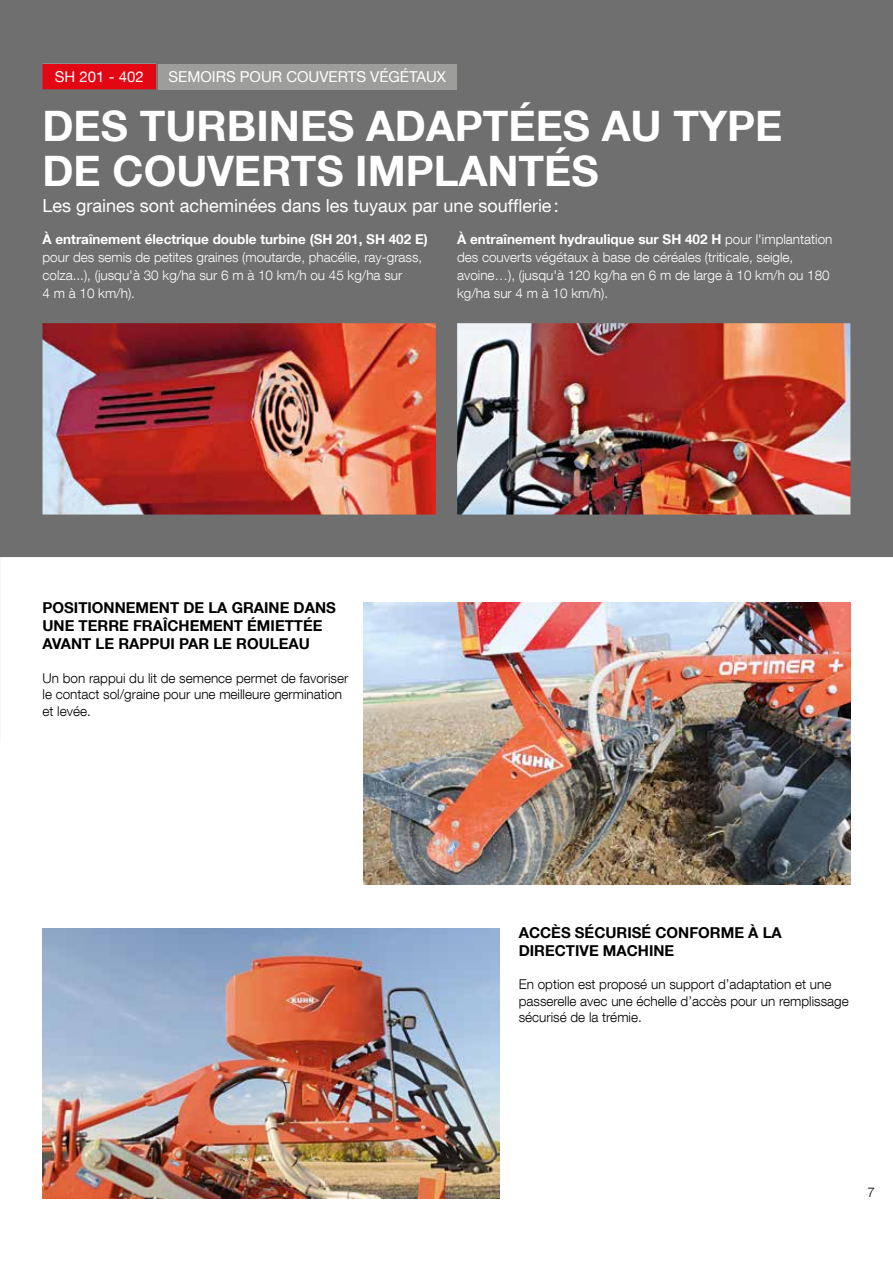
<style>
.page{position:relative;width:893px;height:1263px;background:#fff}
.page>*{position:absolute;margin:0;border:0;box-sizing:border-box;transform-origin:0 0}
.t1{font:700 42px/45px "Helvetica Neue LT Com";color:#fff}
.t2{font:18px "Helvetica Neue LT Com";color:#fff}
.t3{font:700 15px/18px "Helvetica Neue LT Com";color:#000}
.t4{font:15px "Helvetica Neue LT Com";color:#fff}
.t5{font:300 13.5px/18px "Helvetica Neue LT Com";color:#fff}
.t6{font:300 13.5px/16.5px "Helvetica Neue LT Com";color:#000}
.t7{font:700 13.5px "Helvetica Neue LT Com";color:#fff}
.s1{font-weight:700}
</style>
<div class="page">
<img style="left:364px;top:602px;width:486px;height:282px">
<img style="left:43px;top:928px;width:456px;height:271px">
<img style="left:0;top:0;width:893px;height:557px">
<div style="left:158px;top:64px;width:298px;height:25px;background:#9d9d9c"></div>
<p class="t4" style="left:55px;top:67px;width:90px">SH 201 - 402</p>
<p class="t4" style="left:169px;top:67px;width:279px">SEMOIRS POUR COUVERTS VÉGÉTAUX</p>
<h1 class="t1" style="left:43px;top:102px;width:741px">DES TURBINES ADAPTÉES AU TYPE<br>DE COUVERTS IMPLANTÉS</h1>
<h2 class="t2" style="left:43px;top:195px;width:518px">Les graines sont acheminées dans les tuyaux par une soufflerie:</h2>
<p class="t7" style="left:43px;top:231px;width:387px">À entraînement électrique double turbine (SH 201, SH 402 E)</p>
<p class="t5" style="left:43px;top:248px;width:381px">pour des semis de petites graines (moutarde, phacélie, ray-grass, colza...), (jusqu'à 30 kg/ha sur 6 m à 10 km/h ou 45 kg/ha sur<br>4 m à 10 km/h).</p>
<p class="t5" style="left:457px;top:230px;width:377px"><span class="s1">À entraînement hydraulique sur SH 402 H</span> pour l'implantation des couverts végétaux à base de céréales (triticale, seigle, avoine…), (jusqu'à 120 kg/ha en 6 m de large à 10 km/h ou 180 kg/ha sur 4 m à 10 km/h).</p>
<p class="t3" style="left:43px;top:598px;width:295px">POSITIONNEMENT DE LA GRAINE DANS<br>UNE TERRE FRAÎCHEMENT ÉMIETTÉE<br>AVANT LE RAPPUI PAR LE ROULEAU</p>
<p class="t6" style="left:43px;top:669px;width:307px">Un bon rappui du lit de semence permet de favoriser le contact sol/graine pour une meilleure germination et levée.</p>
<p class="t3" style="left:519px;top:923px;width:265px">ACCÈS SÉCURISÉ CONFORME À LA<br>DIRECTIVE MACHINE</p>
<p class="t6" style="left:519px;top:976px;width:331px">En option est proposé un support d’adaptation et une passerelle avec une échelle d’accès pour un remplissage sécurisé de la trémie.</p>
<p class="t6" style="left:868px;top:1183px;width:9px">7</p>
</div>
